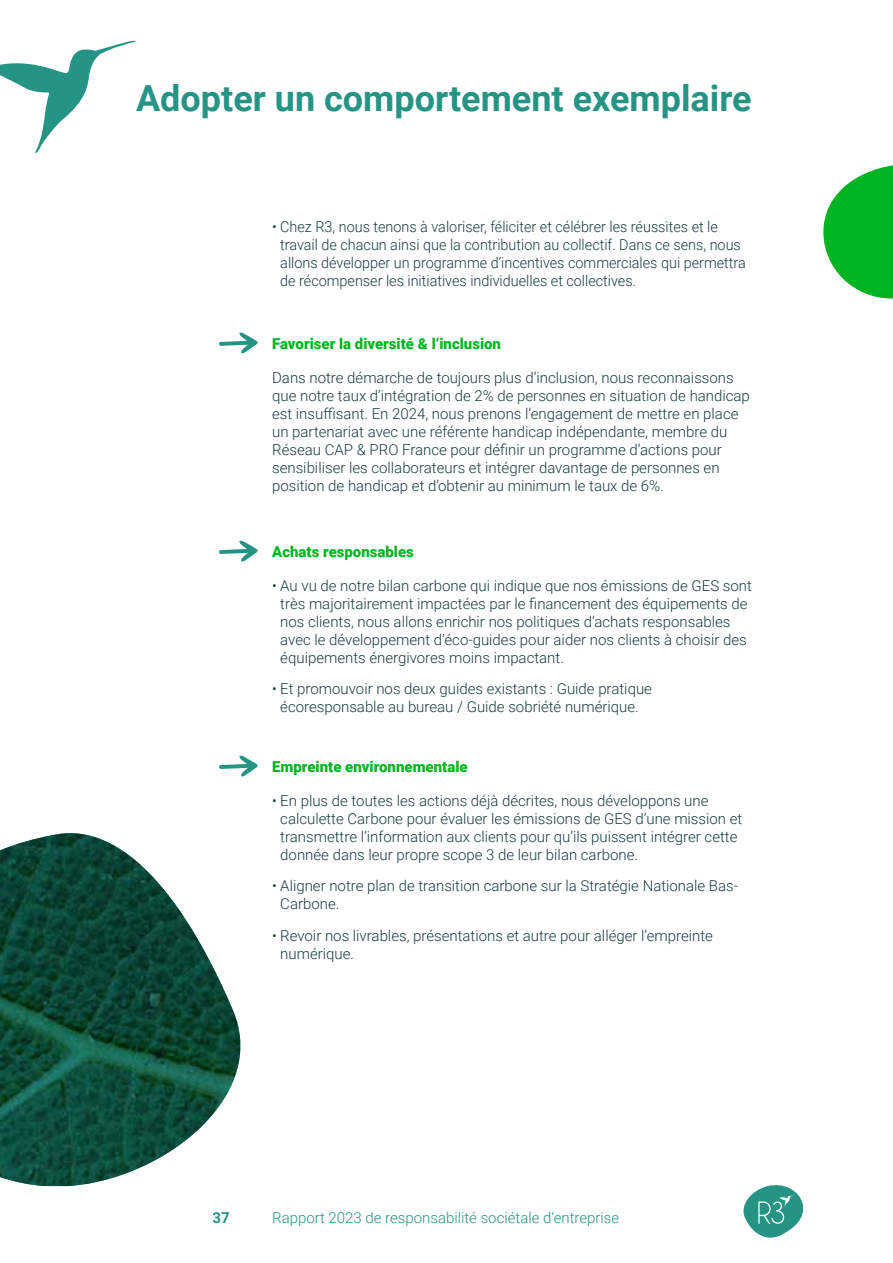
<style>
.page{position:relative;width:893px;height:1263px;background:#fff}
.page>*{position:absolute;margin:0;border:0;box-sizing:border-box;transform-origin:0 0}
.t1{font:700 36px "Roboto";color:#269485}
.t2{font:300 15px/18px "Roboto";color:#183c3e;scale:.96 1}
.t3{font:300 15px/18px "Roboto";color:#183c3e}
.t4{font:900 15px "Roboto";color:#00b51f}
.t5{font:300 15px "Roboto";color:#269485}
.t6{font:700 15px "Roboto";color:#269485}
</style>
<div class="page">
<svg style="left:743px;top:1185px;width:61px;height:53px"></svg>
<svg style="left:0;top:40px;width:136px;height:114px"></svg>
<svg style="left:219px;top:332px;width:39px;height:21px"></svg>
<svg style="left:219px;top:541px;width:39px;height:20px"></svg>
<svg style="left:219px;top:755px;width:39px;height:21px"></svg>
<svg style="left:823px;top:165px;width:70px;height:133px"></svg>
<img style="left:0;top:833px;width:174px;height:353px">
<img style="left:173px;top:901px;width:49px;height:248px">
<img style="left:222px;top:986px;width:18px;height:116px">
<h1 class="t1" style="left:136px;top:73px;width:617px">Adopter un comportement exemplaire</h1>
<p class="t2" style="left:280px;top:217px;width:486px;text-indent:-8px">• Chez R3, nous tenons à valoriser, féliciter et célébrer les réussites et le travail de chacun ainsi que la contribution au collectif. Dans ce sens, nous allons développer un programme d’incentives commerciales qui permettra de récompenser les initiatives individuelles et collectives.</p>
<p class="t4" style="left:272px;top:333px;width:230px">Favoriser la diversité &amp; l’inclusion</p>
<p class="t3" style="left:272px;top:368px;width:479px">Dans notre démarche de toujours plus d’inclusion, nous reconnaissons que notre taux d’intégration de 2% de personnes en situation de handicap est insuffisant. En 2024, nous prenons l’engagement de mettre en place un partenariat avec une référente handicap indépendante, membre du Réseau CAP &amp; PRO France pour définir un programme d’actions pour sensibiliser les collaborateurs et intégrer davantage de personnes en position de handicap et d’obtenir au minimum le taux de 6%.</p>
<p class="t4" style="left:272px;top:541px;width:143px">Achats responsables</p>
<p class="t2" style="left:280px;top:576px;width:493px;text-indent:-8px">• Au vu de notre bilan carbone qui indique que nos émissions de GES sont très majoritairement impactées par le financement des équipements de nos clients, nous allons enrichir nos politiques d’achats responsables avec le développement d’éco-guides pour aider nos clients à choisir des équipements énergivores moins impactant.</p>
<p class="t2" style="left:272px;top:679px;width:397px;text-align:center">• Et promouvoir nos deux guides existants : Guide pratique écoresponsable au bureau / Guide sobriété numérique.</p>
<p class="t4" style="left:272px;top:756px;width:197px">Empreinte environnementale</p>
<p class="t2" style="left:280px;top:791px;width:483px;text-indent:-8px">• En plus de toutes les actions déjà décrites, nous développons une calculette Carbone pour évaluer les émissions de GES d’une mission et transmettre l’information aux clients pour qu’ils puissent intégrer cette donnée dans leur propre scope 3 de leur bilan carbone.</p>
<p class="t2" style="left:280px;top:876px;width:478px;text-indent:-8px">• Aligner notre plan de transition carbone sur la Stratégie Nationale Bas-<br>Carbone.</p>
<p class="t2" style="left:280px;top:926px;width:452px;text-indent:-8px">• Revoir nos livrables, présentations et autre pour alléger l’empreinte numérique.</p>
<p class="t6" style="left:212px;top:1207px;width:19px">37</p>
<p class="t5" style="left:272px;top:1207px;width:349px">Rapport 2023 de responsabilité sociétale d’entreprise</p>
</div>
